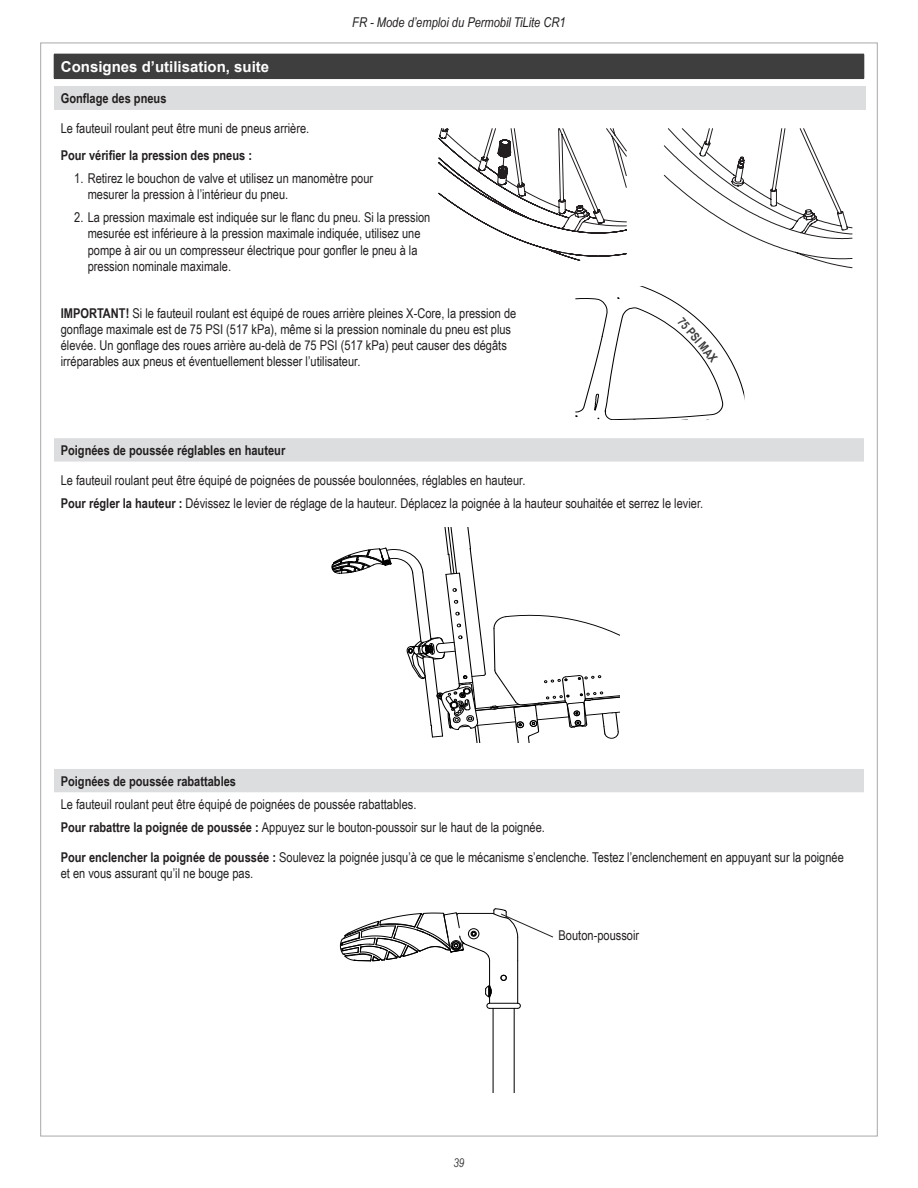
<style>
.page{position:relative;width:918px;height:1188px;background:#fff}
.page>*{position:absolute;margin:0;border:0;box-sizing:border-box;transform-origin:0 0}
.t1{font:700 15px "Arial";color:#fff}
.t2{font:13.5px/16.2px "Arial Narrow";color:#231f20}
.t3{font:700 13.5px "Arial Narrow";color:#231f20}
.t4{font:italic 13.5px "Arial Narrow";color:#231f20}
.t5{font:700 12px "Arial Narrow";color:#3e3e3f}
.t6{font:italic 12px "Arial Narrow";color:#3e3e3f}
.s1{font-weight:700}
</style>
<div class="page">
<div style="left:54px;top:54px;width:810px;height:25px;background:#3e3e3f"></div>
<svg style="left:864px;top:54px;width:1px;height:24px"></svg>
<svg style="left:54px;top:438px;width:810px;height:354px"></svg>
<svg style="left:331px;top:528px;width:289px;height:214px"></svg>
<div style="left:54px;top:86px;width:811px;height:24px;background:#dcdddf"></div>
<svg style="left:575px;top:286px;width:169px;height:134px"></svg>
<svg style="left:664px;top:128px;width:188px;height:140px"></svg>
<svg style="left:438px;top:128px;width:189px;height:133px"></svg>
<div style="left:700px;top:260px;width:52px;height:43px;background:#fff"></div>
<hr style="left:493px;top:1008px;width:1px;height:85px;background:#000">
<hr style="left:514px;top:1008px;width:1px;height:85px;background:#000">
<svg style="left:340px;top:909px;width:214px;height:100px"></svg>
<p class="t1" style="left:61px;top:56px;width:210px">Consignes d’utilisation, suite</p>
<p class="t4" style="left:352px;top:13px;width:215px">FR - Mode d’emploi du Permobil TiLite CR1</p>
<p class="t3" style="left:61px;top:88px;width:107px">Gonflage des pneus</p>
<p class="t2" style="left:61px;top:120px;width:250px">Le fauteuil roulant peut être muni de pneus arrière.</p>
<p class="t3" style="left:61px;top:145px;width:193px">Pour vérifier la pression des pneus :</p>
<p class="t2" style="left:88px;top:170px;width:287px;text-indent:-14px">1. Retirez le bouchon de valve et utilisez un manomètre pour mesurer la pression à l’intérieur du pneu.</p>
<p class="t2" style="left:88px;top:209px;width:344px;text-indent:-14px">2. La pression maximale est indiquée sur le flanc du pneu. Si la pression mesurée est inférieure à la pression maximale indiquée, utilisez une pompe à air ou un compresseur électrique pour gonfler le pneu à la pression nominale maximale.</p>
<p class="t2" style="left:61px;top:304px;width:457px"><span class="s1">IMPORTANT!</span> Si le fauteuil roulant est équipé de roues arrière pleines X-Core, la pression de gonflage maximale est de 75 PSI (517 kPa), même si la pression nominale du pneu est plus élevée. Un gonflage des roues arrière au-delà de 75 PSI (517 kPa) peut causer des dégâts irréparables aux pneus et éventuellement blesser l’utilisateur.</p>
<p class="t5" style="left:687px;top:313px;width:56px;rotate:50deg">75 PSI MAX</p>
<p class="t3" style="left:61px;top:440px;width:226px">Poignées de poussée réglables en hauteur</p>
<p class="t2" style="left:61px;top:472px;width:466px">Le fauteuil roulant peut être équipé de poignées de poussée boulonnées, réglables en hauteur.</p>
<p class="t2" style="left:61px;top:494px;width:644px"><span class="s1">Pour régler la hauteur :</span> Dévissez le levier de réglage de la hauteur. Déplacez la poignée à la hauteur souhaitée et serrez le levier.</p>
<p class="t3" style="left:61px;top:771px;width:177px">Poignées de poussée rabattables</p>
<p class="t2" style="left:61px;top:796px;width:357px">Le fauteuil roulant peut être équipé de poignées de poussée rabattables.</p>
<p class="t2" style="left:61px;top:818px;width:486px"><span class="s1">Pour rabattre la poignée de poussée :</span> Appuyez sur le bouton-poussoir sur le haut de la poignée.</p>
<p class="t2" style="left:61px;top:848px;width:785px"><span class="s1">Pour enclencher la poignée de poussée :</span> Soulevez la poignée jusqu’à ce que le mécanisme s’enclenche. Testez l’enclenchement en appuyant sur la poignée et en vous assurant qu’il ne bouge pas.</p>
<p class="t6" style="left:454px;top:1154px;width:12px">39</p>
<p class="t2" style="left:559px;top:927px;width:82px">Bouton-poussoir</p>
</div>
